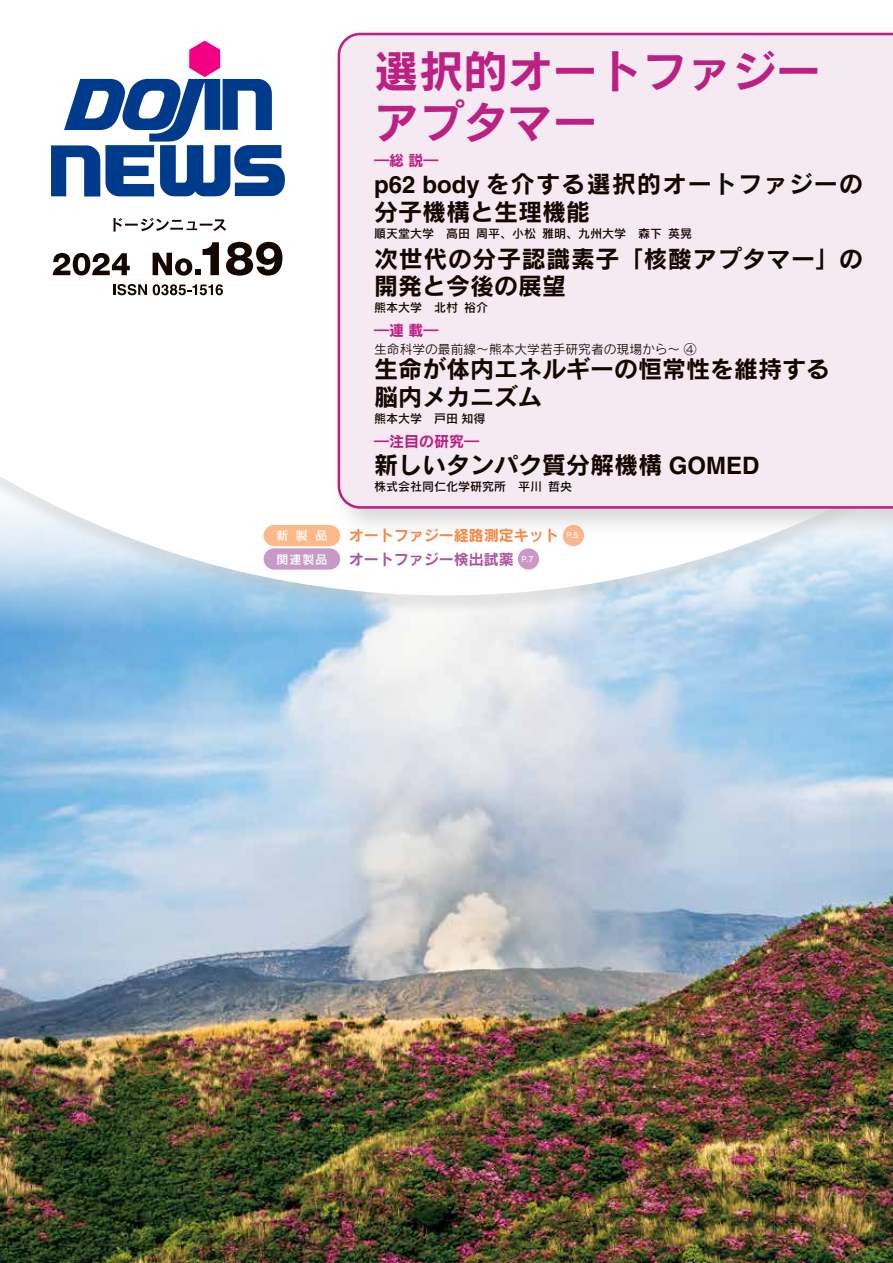
<style>
.page{position:relative;width:893px;height:1263px;background:#fff}
.page>*{position:absolute;margin:0;border:0;box-sizing:border-box;transform-origin:0 0}
.t1{font:44.7px/51px "Rodin Pro B";color:#bd2083}
.t2{font:24px/27.6px "Rodin Pro B";color:#140700}
.t3{font:24px/27.6px "Rodin Pro B";letter-spacing:.05em;color:#140700}
.t4{font:24px/27.6px "Rodin Pro B";letter-spacing:.025em;color:#140700}
.t5{font:15px "Rodin Pro B";color:#f88841}
.t6{font:15px "Rodin Pro B";color:#bd2083}
.t7{font:15px "Rodin Pro B";color:#ab56a0}
.t8{font:12.75px "Rodin Pro M";color:#140700}
.t9{font:12px "Rodin Pro DB";color:#140700}
.t10{font:12px "Rodin Pro DB";letter-spacing:.085em;color:#fff}
.s1{font-family:"Helvetica";font-weight:700}
</style>
<div class="page">
<img style="left:0;top:614px;width:893px;height:649px">
<div style="left:0;top:0;width:893px;height:614px;background:#b5b6b7;opacity:.3"></div>
<svg style="left:0;top:0;width:893px;height:595px"></svg>
<div style="left:330px;top:25px;width:563px;height:513px;background:#c8c9cb;opacity:.75"></div>
<div style="left:336px;top:31px;width:557px;height:479px;background:#f6eaf2"></div>
<div style="left:264px;top:525px;width:76px;height:21px;background:#fdb98a;border-radius:11px"></div>
<div style="left:563px;top:525px;width:21px;height:21px;background:#fab78c;border-radius:50%"></div>
<div style="left:264px;top:548px;width:76px;height:22px;background:#c799c7;border-radius:11px"></div>
<svg style="left:518px;top:548px;width:21px;height:22px"></svg>
<svg style="left:51px;top:41px;width:234px;height:156px"></svg>
<svg style="left:53px;top:253px;width:77px;height:22px"></svg>
<svg style="left:153px;top:242px;width:66px;height:34px"></svg>
<svg style="left:226px;top:242px;width:56px;height:34px"></svg>
<svg style="left:113px;top:284px;width:34px;height:11px"></svg>
<svg style="left:153px;top:284px;width:70px;height:11px"></svg>
<svg style="left:113px;top:218px;width:113px;height:14px"></svg>
<h1 class="t1" style="left:374px;top:44px;width:448px">選択的オートファジーアプタマー</h1>
<p class="t6" style="left:374px;top:151px;width:66px">―総説―</p>
<h2 class="t3" style="left:374px;top:169px;width:491px"><span class="s1">p62 body</span> を介する選択的オートファジーの分子機構と生理機能</h2>
<p class="t9" style="left:374px;top:226px;width:320px">順天堂大学　高田周平、小松雅明、九州大学　森下英晃</p>
<h2 class="t4" style="left:374px;top:244px;width:491px">次世代の分子認識素子「核酸アプタマー」の開発と今後の展望</h2>
<p class="t9" style="left:374px;top:300px;width:116px">熊本大学　北村裕介</p>
<p class="t6" style="left:374px;top:321px;width:66px">―連載―</p>
<p class="t8" style="left:374px;top:340px;width:324px">生命科学の最前線～熊本大学若手研究者の現場から～ ④</p>
<h2 class="t2" style="left:374px;top:354px;width:458px">生命が体内エネルギーの恒常性を維持する脳内メカニズム</h2>
<p class="t9" style="left:374px;top:411px;width:113px">熊本大学　戸田知得</p>
<p class="t6" style="left:374px;top:431px;width:106px">―注目の研究―</p>
<h2 class="t2" style="left:374px;top:450px;width:387px">新しいタンパク質分解機構 <span class="s1">GOMED</span></h2>
<p class="t9" style="left:374px;top:479px;width:200px">株式会社同仁化学研究所　平川哲央</p>
<p class="t10" style="left:276px;top:528px;width:53px">新製品</p>
<p class="t5" style="left:349px;top:525px;width:232px">オートファジー経路測定キット <sup>P.5</sup></p>
<p class="t10" style="left:276px;top:551px;width:53px">関連製品</p>
<p class="t7" style="left:349px;top:549px;width:187px">オートファジー検出試薬 <sup>P.7</sup></p>
</div>
